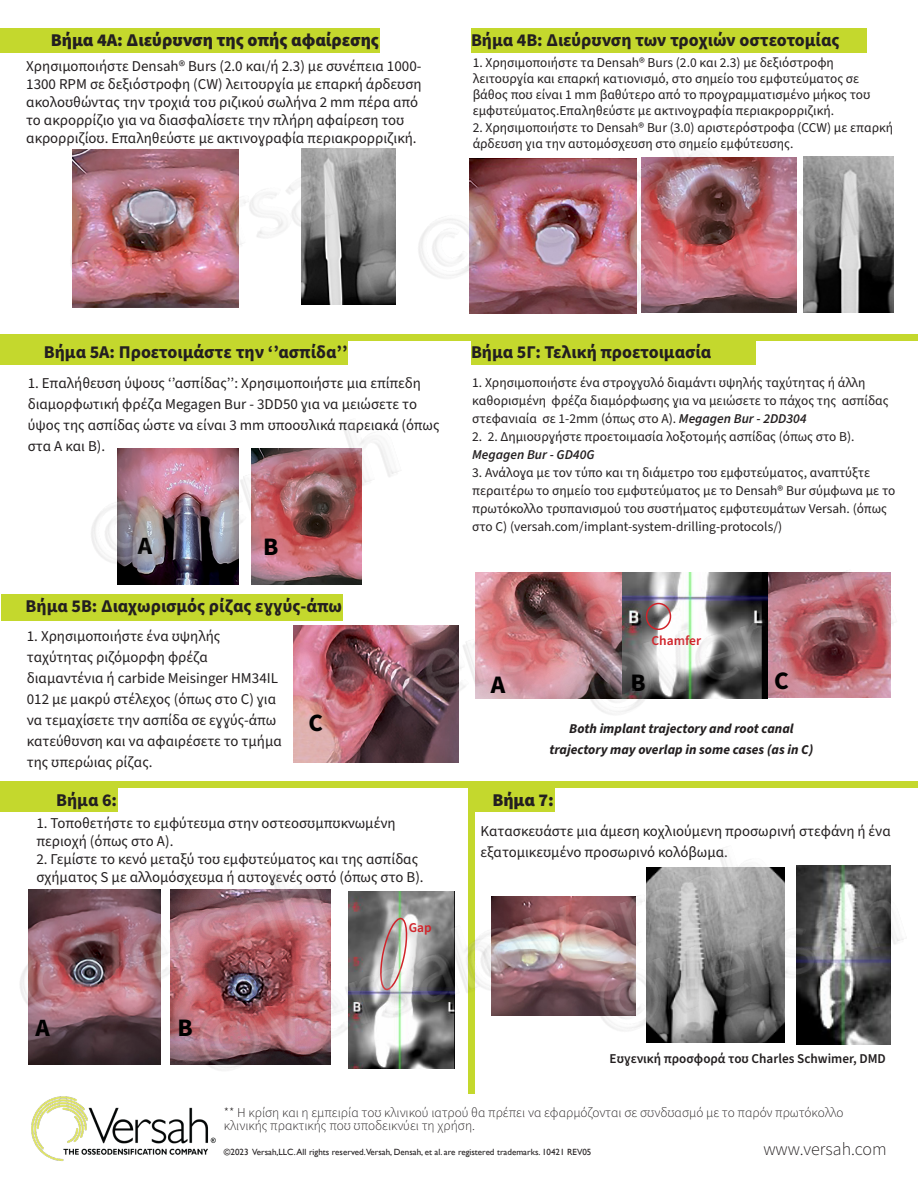
<style>
.page{position:relative;width:918px;height:1188px;background:#fff}
.page>*{position:absolute;margin:0;border:0;box-sizing:border-box;transform-origin:0 0}
.t1{font:700 25.2px "Source Sans Pro";color:#000}
.t2{font:700 24.9px "Source Sans Pro";color:#000}
.t3{font:700 18px "Source Sans Pro";color:#231f20}
.t4{font:900 18px "Source Sans Pro";color:#231f20}
.t5{font:300 18px "Source Sans Pro";color:#231f20}
.t6{font:15px/21px "Source Sans Pro";color:#231f20}
.t7{font:13.5px/18px "Source Sans Pro";color:#231f20}
.t8{font:300 13.5px/13.5px "Source Sans Pro";color:#231f20}
.t9{font:italic 700 13.5px "Source Sans Pro";color:#231f20}
.t10{font:600 13.5px "Source Sans Pro";color:#231f20}
.t11{font:600 13.5px "Source Sans Pro";color:#d1232a}
.t12{font:9px "Gill Sans";color:#231f20}
.s1{font-weight:600;font-style:italic}
</style>
<div class="page">
<img style="left:31px;top:1096px;width:185px;height:65px">
<div style="left:0;top:28px;width:379px;height:25px;background:#c4d82d"></div>
<div style="left:471px;top:28px;width:395px;height:25px;background:#c4d82d"></div>
<div style="left:0;top:339px;width:348px;height:26px;background:#c4d82d"></div>
<div style="left:1px;top:594px;width:341px;height:27px;background:#c4d82d"></div>
<div style="left:471px;top:787px;width:83px;height:25px;background:#c4d82d"></div>
<div style="left:0;top:787px;width:117px;height:25px;background:#c4d82d"></div>
<div style="left:468px;top:788px;width:6px;height:306px;background:#c4d82d"></div>
<div style="left:471px;top:340px;width:285px;height:25px;background:#c4d82d"></div>
<div style="left:0;top:334px;width:918px;height:6px;background:#c4d82d"></div>
<div style="left:0;top:781px;width:918px;height:6px;background:#c4d82d"></div>
<img style="left:756px;top:156px;width:162px;height:185px">
<img style="left:418px;top:135px;width:346px;height:192px">
<img style="left:71px;top:147px;width:325px;height:161px">
<img style="left:91px;top:420px;width:308px;height:165px">
<img style="left:271px;top:536px;width:273px;height:227px">
<img style="left:544px;top:572px;width:350px;height:143px">
<img style="left:646px;top:865px;width:258px;height:180px">
<img style="left:474px;top:797px;width:339px;height:243px">
<img style="left:153px;top:878px;width:389px;height:242px">
<img style="left:20px;top:871px;width:346px;height:192px">
<p class="t4" style="left:51px;top:28px;width:330px">Βήμα 4A: Διεύρυνση της οπής αφαίρεσης</p>
<p class="t3" style="left:471px;top:28px;width:370px">Βήμα 4Β: Διεύρυνση των τροχιών οστεοτομίας</p>
<p class="t6" style="left:26px;top:58px;width:397px;line-height:18px">Χρησιμοποιήστε Densah® Burs (2.0 και/ή 2.3) με συνέπεια 1000- 1300 RPM σε δεξιόστροφη (CW) λειτουργία με επαρκή άρδευση ακολουθώντας την τροχιά του ριζικού σωλήνα 2 mm πέρα από το ακρορρίζιο για να διασφαλίσετε την πλήρη αφαίρεση του ακρορριζίου. Επαληθεύστε με ακτινογραφία περιακρορριζική.</p>
<p class="t7" style="left:473px;top:55px;width:399px;line-height:16.2px">1. Χρησιμοποιήστε τα Densah® Burs (2.0 και 2.3) με δεξιόστροφη λειτουργία και επαρκή κατιονισμό, στο σημείο του εμφυτεύματος σε βάθος που είναι 1 mm βαθύτερο από το προγραμματισμένο μήκος του εμφυτεύματος.Επαληθεύστε με ακτινογραφία περιακρορριζική.</p>
<p class="t7" style="left:473px;top:119px;width:422px;line-height:16.2px">2. Χρησιμοποιήστε το Densah® Bur (3.0) αριστερόστροφα (CCW) με επαρκή άρδευση για την αυτομόσχευση στο σημείο εμφύτευσης.</p>
<p class="t3" style="left:44px;top:340px;width:305px">Βήμα 5Α: Προετοιμάστε την ‘’ασπίδα’’</p>
<p class="t6" style="left:28px;top:373px;width:413px">1. Επαλήθευση ύψους ‘’ασπίδας’’: Χρησιμοποιήστε μια επίπεδη διαμορφωτική φρέζα Megagen Bur - 3DD50 για να μειώσετε το ύψος της ασπίδας ώστε να είναι 3 mm υποουλικά παρειακά (όπως στα A και B).</p>
<p class="t2" style="left:138px;top:528px;width:16px">A</p>
<p class="t1" style="left:263px;top:529px;width:17px">B</p>
<p class="t3" style="left:26px;top:594px;width:318px">Βήμα 5Β: Διαχωρισμός ρίζας εγγύς-άπω</p>
<p class="t6" style="left:27px;top:626px;width:257px">1. Χρησιμοποιήστε ένα υψηλής ταχύτητας ριζόμορφη φρέζα διαμαντένια ή carbide Meisinger HM34IL<br>012 με μακρύ στέλεχος (όπως στο C) για να τεμαχίσετε την ασπίδα σε εγγύς-άπω κατεύθυνση και να αφαιρέσετε το τμήμα της υπερώιας ρίζας.</p>
<p class="t2" style="left:309px;top:706px;width:16px">C</p>
<p class="t3" style="left:471px;top:340px;width:242px">Βήμα 5Γ: Τελική προετοιμασία</p>
<p class="t7" style="left:472px;top:373px;width:418px">1. Χρησιμοποιήστε ένα στρογγυλό διαμάντι υψηλής ταχύτητας ή άλλη καθορισμένη φρέζα διαμόρφωσης για να μειώσετε το πάχος της ασπίδας στεφανιαία σε 1-2mm (όπως στο Α). <span class="s1">Megagen Bur - 2DD304</span></p>
<p class="t7" style="left:472px;top:427px;width:384px">2. 2. Δημιουργήστε προετοιμασία λοξοτομής ασπίδας (όπως στο Β).<br><span class="s1">Megagen Bur - GD40G</span></p>
<p class="t7" style="left:472px;top:463px;width:425px">3. Ανάλογα με τον τύπο και τη διάμετρο του εμφυτεύματος, αναπτύξτε περαιτέρω το σημείο του εμφυτεύματος με το Densah® Bur σύμφωνα με το πρωτόκολλο τρυπανισμού του συστήματος εμφυτευμάτων Versah. (όπως στο C) (versah.com/implant-system-drilling-protocols/)</p>
<p class="t1" style="left:491px;top:667px;width:16px">A</p>
<p class="t11" style="left:651px;top:631px;width:51px">Chamfer</p>
<p class="t1" style="left:630px;top:665px;width:17px">B</p>
<p class="t1" style="left:774px;top:663px;width:16px">C</p>
<p class="t9" style="left:569px;top:720px;width:226px">Both implant trajectory and root canal</p>
<p class="t9" style="left:549px;top:741px;width:266px">trajectory may overlap in some cases (as in C)</p>
<p class="t3" style="left:56px;top:788px;width:62px">Βήμα 6:</p>
<p class="t4" style="left:492px;top:787px;width:63px">Βήμα 7:</p>
<p class="t6" style="left:36px;top:815px;width:361px;line-height:18px">1. Τοποθετήστε το εμφύτευμα στην οστεοσυμπυκνωμένη περιοχή (όπως στο Α).</p>
<p class="t6" style="left:36px;top:851px;width:389px;line-height:18px">2. Γεμίστε το κενό μεταξύ του εμφυτεύματος και της ασπίδας σχήματος S με αλλομόσχευμα ή αυτογενές οστό (όπως στο Β).</p>
<p class="t2" style="left:36px;top:1011px;width:16px">A</p>
<p class="t1" style="left:178px;top:1011px;width:17px">B</p>
<p class="t11" style="left:409px;top:918px;width:25px">Gap</p>
<p class="t6" style="left:480px;top:821px;width:412px">Κατασκευάστε μια άμεση κοχλιούμενη προσωρινή στεφάνη ή ένα εξατομικευμένο προσωρινό κολόβωμα.</p>
<p class="t10" style="left:610px;top:1049px;width:278px">Ευγενική προσφορά του Charles Schwimer, DMD</p>
<p class="t8" style="left:224px;top:1106px;width:621px">** Η κρίση και η εμπειρία του κλινικού ιατρού θα πρέπει να εφαρμόζονται σε συνδυασμό με το παρόν πρωτόκολλο κλινικής πρακτικής που υποδεικνύει τη χρήση.</p>
<p class="t12" style="left:224px;top:1147px;width:369px">©2023 Versah,LLC. All rights reserved.Versah, Densah, et al. are registered trademarks. 10421 REV05</p>
<p class="t5" style="left:763px;top:1137px;width:125px">www.versah.com</p>
</div>
